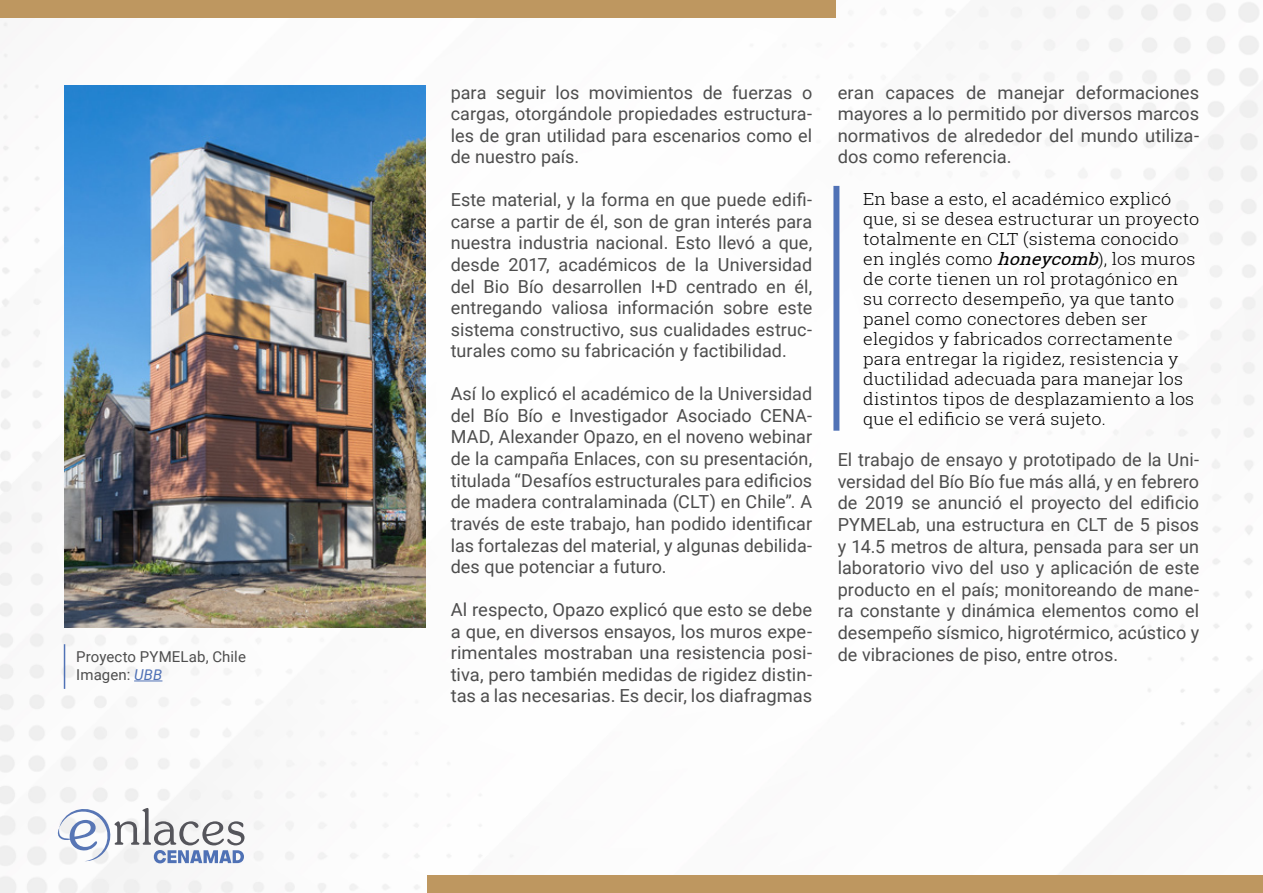
<style>
.page{position:relative;width:1263px;height:893px;background:#fff}
.page>*{position:absolute;margin:0;border:0;box-sizing:border-box;transform-origin:0 0}
.t1{font:18px/21.6px "Roboto";color:#4d4d4d;text-align:justify}
.t2{font:300 16.65px/20px "Roboto Slab";letter-spacing:.005em;color:#000;scale:1.08 1}
.t3{font:15px/18px "Roboto";letter-spacing:.005em;color:#4d4d4d}
.s1{font-style:italic;color:#5072b6}
.s2{font-weight:400;font-style:italic}
</style>
<div class="page">
<img style="left:0;top:2px;width:1259px;height:891px">
<div style="left:427px;top:875px;width:836px;height:18px;background:#be9760"></div>
<div style="left:0;top:0;width:836px;height:18px;background:#be9760"></div>
<svg style="left:58px;top:808px;width:186px;height:55px"></svg>
<svg style="left:134px;top:681px;width:28px;height:1px"></svg>
<hr style="left:64px;top:644px;width:1px;height:45px;background:#5072b6">
<div style="left:833px;top:186px;width:6px;height:245px;background:#5072b6"></div>
<img style="left:65px;top:85px;width:360px;height:542px">
<p class="t3" style="left:76px;top:647px;width:171px">Proyecto PYMELab, Chile<br>Imagen: <span class="s1">UBB</span></p>
<p class="t1" style="left:451px;top:81px;width:363px">para seguir los movimientos de fuerzas o cargas, otorgándole propiedades estructura&shy;les de gran utilidad para escenarios como el de nuestro país.</p>
<p class="t1" style="left:451px;top:188px;width:363px">Este material, y la forma en que puede edifi&shy;carse a partir de él, son de gran interés para nuestra industria nacional. Esto llevó a que, desde 2017, académicos de la Universidad del Bio Bío desarrollen I+D centrado en él, entregando valiosa información sobre este sistema constructivo, sus cualidades estruc&shy;turales como su fabricación y factibilidad.</p>
<p class="t1" style="left:451px;top:382px;width:363px">Así lo explicó el académico de la Universidad del Bío Bío e Investigador Asociado CENA-MAD, Alexander Opazo, en el noveno webinar de la campaña Enlaces, con su presentación, titulada “Desafíos estructurales para edificios de madera contralaminada (CLT) en Chile”. A través de este trabajo, han podido identificar las fortalezas del material, y algunas debilida&shy;des que potenciar a futuro.</p>
<p class="t1" style="left:451px;top:598px;width:363px">Al respecto, Opazo explicó que esto se debe a que, en diversos ensayos, los muros expe&shy;rimentales mostraban una resistencia posi&shy;tiva, pero también medidas de rigidez distin&shy;tas a las necesarias. Es decir, los diafragmas</p>
<p class="t1" style="left:838px;top:81px;width:363px">eran capaces de manejar deformaciones mayores a lo permitido por diversos marcos normativos de alrededor del mundo utiliza&shy;dos como referencia.</p>
<p class="t2" style="left:863px;top:188px;width:313px">En base a esto, el académico explicó que, si se desea estructurar un proyecto totalmente en CLT (sistema conocido en inglés como <span class="s2">honeycomb</span>), los muros de corte tienen un rol protagónico en su correcto desempeño, ya que tanto panel como conectores deben ser elegidos y fabricados correctamente para entregar la rigidez, resistencia y ductilidad adecuada para manejar los distintos tipos de desplazamiento a los que el edificio se verá sujeto.</p>
<p class="t1" style="left:838px;top:448px;width:363px">El trabajo de ensayo y prototipado de la Uni&shy;versidad del Bío Bío fue más allá, y en febrero de 2019 se anunció el proyecto del edificio PYMELab, una estructura en CLT de 5 pisos y 14.5 metros de altura, pensada para ser un laboratorio vivo del uso y aplicación de este producto en el país; monitoreando de mane&shy;ra constante y dinámica elementos como el desempeño sísmico, higrotérmico, acústico y de vibraciones de piso, entre otros.</p>
</div>
